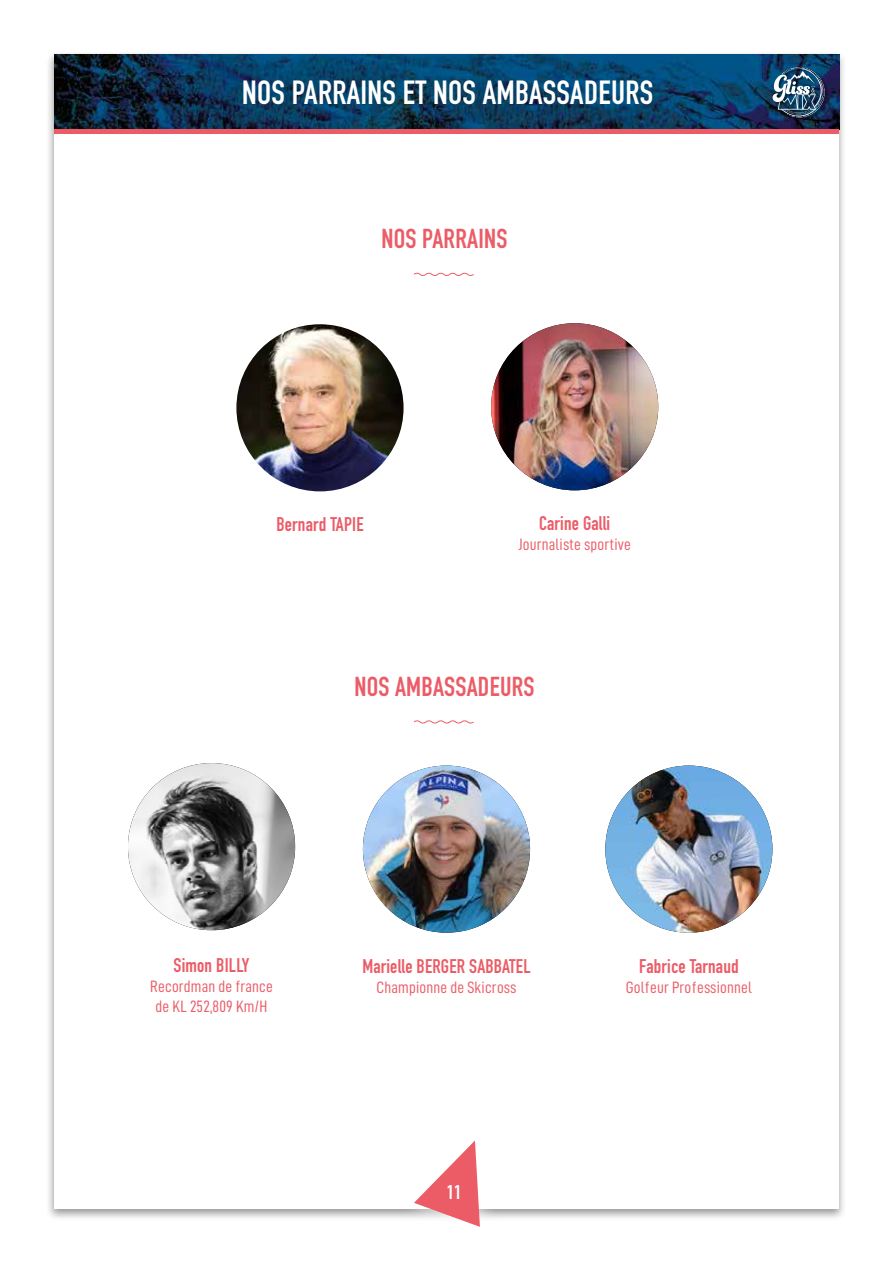
<style>
.page{position:relative;width:893px;height:1263px;background:#fff}
.page>*{position:absolute;margin:0;border:0;box-sizing:border-box;transform-origin:0 0}
.t1{font:700 33px "DIN Condensed";letter-spacing:.01em;color:#fff}
.t2{font:700 27px "DIN Condensed";letter-spacing:.01em;color:#eb5c67}
.t3{font:700 19.5px "DIN Condensed";letter-spacing:.01em;color:#eb5c67}
.t4{font:700 19.5px "DIN Condensed";color:#fff}
.t5{font:16.5px/19.8px "D DIN Condensed";letter-spacing:.01em;color:#eb5c67;text-align:center}
</style>
<div class="page">
<div style="left:45px;top:50px;width:802px;height:1171px;background:#000;opacity:.4"></div>
<div style="left:54px;top:54px;width:785px;height:1155px;background:#fff"></div>
<img style="left:54px;top:54px;width:785px;height:76px">
<hr style="left:54px;top:130px;width:785px;height:4px;background:#eb5c67">
<div style="left:773px;top:67px;width:55px;height:54px;background:#000;opacity:.5"></div>
<img style="left:773px;top:67px;width:52px;height:51px">
<div style="left:397px;top:1124px;width:102px;height:120px;background:#fff"></div>
<svg style="left:414px;top:1140px;width:66px;height:87px"></svg>
<img style="left:236px;top:324px;width:168px;height:167px;border-radius:84px">
<img style="left:128px;top:763px;width:167px;height:167px;border-radius:84px">
<img style="left:491px;top:323px;width:167px;height:167px;border-radius:84px">
<img style="left:363px;top:765px;width:167px;height:168px;border-radius:84px">
<img style="left:605px;top:765px;width:167px;height:168px;border-radius:84px">
<svg style="left:414px;top:272px;width:60px;height:4px"></svg>
<svg style="left:413px;top:720px;width:61px;height:4px"></svg>
<h1 class="t1" style="left:242px;top:81px;width:413px">NOS PARRAINS ET NOS AMBASSADEURS</h1>
<h2 class="t2" style="left:382px;top:229px;width:127px">NOS PARRAINS</h2>
<p class="t3" style="left:276px;top:517px;width:89px">Bernard TAPIE</p>
<p class="t3" style="left:539px;top:516px;width:73px">Carine Galli</p>
<p class="t5" style="left:518px;top:534px;width:114px">Journaliste sportive</p>
<h2 class="t2" style="left:354px;top:677px;width:182px">NOS AMBASSADEURS</h2>
<p class="t3" style="left:174px;top:958px;width:77px">Simon BILLY</p>
<p class="t5" style="left:150px;top:976px;width:124px">Recordman de france de KL 252,809 Km/H</p>
<p class="t3" style="left:362px;top:959px;width:170px">Marielle BERGER SABBATEL</p>
<p class="t5" style="left:376px;top:977px;width:142px">Championne de Skicross</p>
<p class="t4" style="left:447px;top:1185px;width:16px">11</p>
<p class="t3" style="left:639px;top:959px;width:101px">Fabrice Tarnaud</p>
<p class="t5" style="left:626px;top:977px;width:128px">Golfeur Professionnel</p>
</div>
